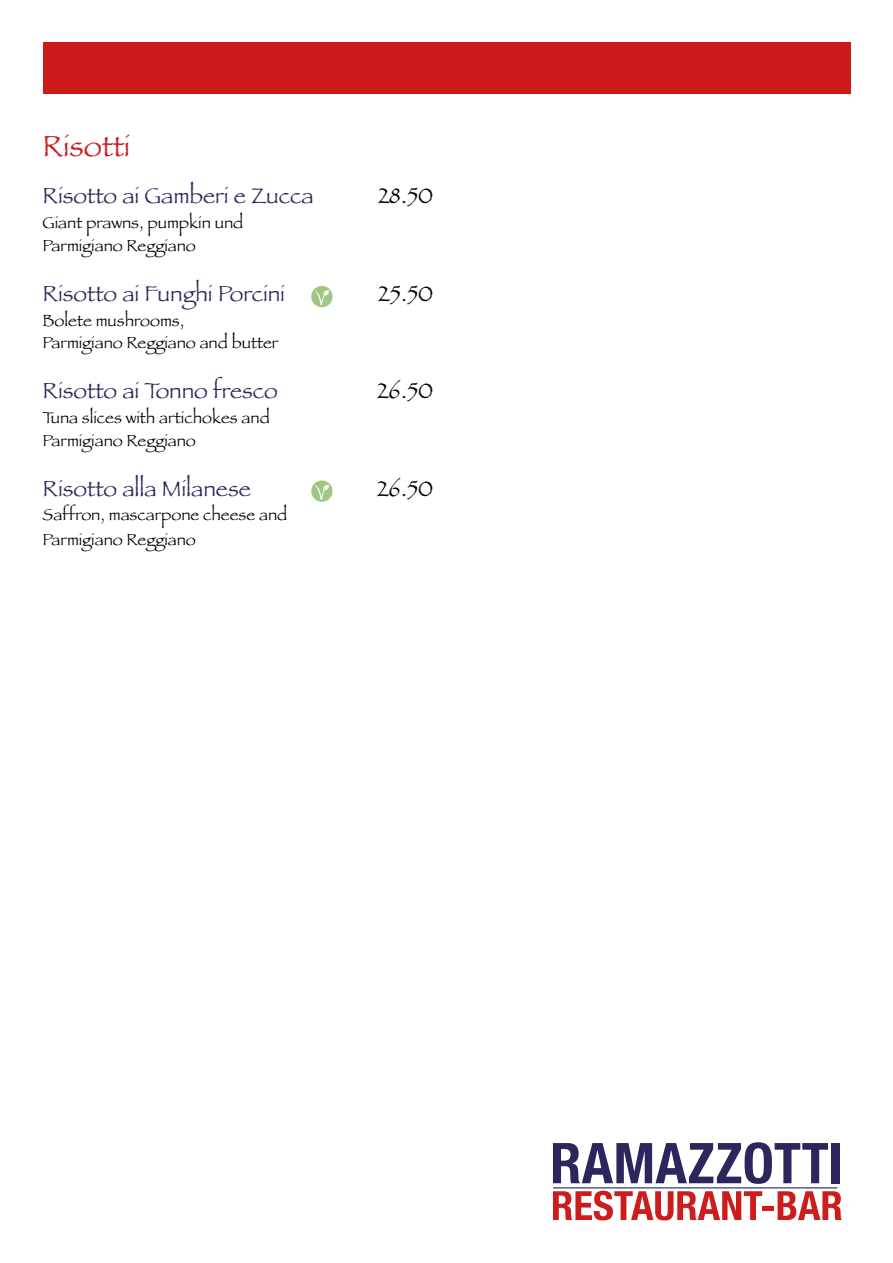
<style>
.page{position:relative;width:893px;height:1263px;background:#fff}
.page>*{position:absolute;margin:0;border:0;box-sizing:border-box;transform-origin:0 0}
.t1{font:30.3px "Papyrus";color:#cd1b1b}
.t2{font:22.65px "Papyrus";color:#2a275b}
.t3{font:22.65px "Papyrus";color:#000}
.t4{font:16.65px/22.6px "Papyrus";color:#000}
</style>
<div class="page">
<svg style="left:553px;top:1143px;width:287px;height:77px"></svg>
<svg style="left:553px;top:1142px;width:275px;height:42px"></svg>
<div style="left:832px;top:1143px;width:8px;height:40px;background:#2b275c"></div>
<svg style="left:553px;top:1191px;width:209px;height:29px"></svg>
<div style="left:762px;top:1206px;width:12px;height:5px;background:#ce1b1b"></div>
<svg style="left:778px;top:1191px;width:64px;height:29px"></svg>
<hr style="left:553px;top:1187px;width:284px;height:1px;background:#2b275c">
<svg style="left:311px;top:286px;width:22px;height:21px"></svg>
<svg style="left:315px;top:290px;width:14px;height:15px"></svg>
<svg style="left:311px;top:480px;width:22px;height:22px"></svg>
<svg style="left:315px;top:485px;width:14px;height:15px"></svg>
<div style="left:43px;top:43px;width:808px;height:51px;background:#cd1b1b"></div>
<h1 class="t1" style="left:43px;top:128px;width:89px">Risotti</h1>
<h2 class="t2" style="left:43px;top:182px;width:273px">Risotto ai Gamberi e Zucca</h2>
<h2 class="t3" style="left:378px;top:182px;width:57px">28.50</h2>
<p class="t4" style="left:43px;top:211px;width:202px">Giant prawns, pumpkin und<br>Parmigiano Reggiano</p>
<h2 class="t2" style="left:43px;top:280px;width:244px">Risotto ai Funghi Porcini</h2>
<h2 class="t3" style="left:378px;top:280px;width:57px">25.50</h2>
<p class="t4" style="left:43px;top:309px;width:237px">Bolete mushrooms,<br>Parmigiano Reggiano and butter</p>
<h2 class="t2" style="left:43px;top:377px;width:237px">Risotto ai Tonno fresco</h2>
<h2 class="t3" style="left:377px;top:377px;width:58px">26.50</h2>
<p class="t4" style="left:43px;top:406px;width:229px">Tuna slices with artichokes and<br>Parmigiano Reggiano</p>
<h2 class="t2" style="left:43px;top:474px;width:210px">Risotto alla Milanese</h2>
<h2 class="t3" style="left:377px;top:474px;width:58px">26.50</h2>
<p class="t4" style="left:43px;top:502px;width:246px;line-height:24.9px">Saffron, mascarpone cheese and<br>Parmigiano Reggiano</p>
</div>
